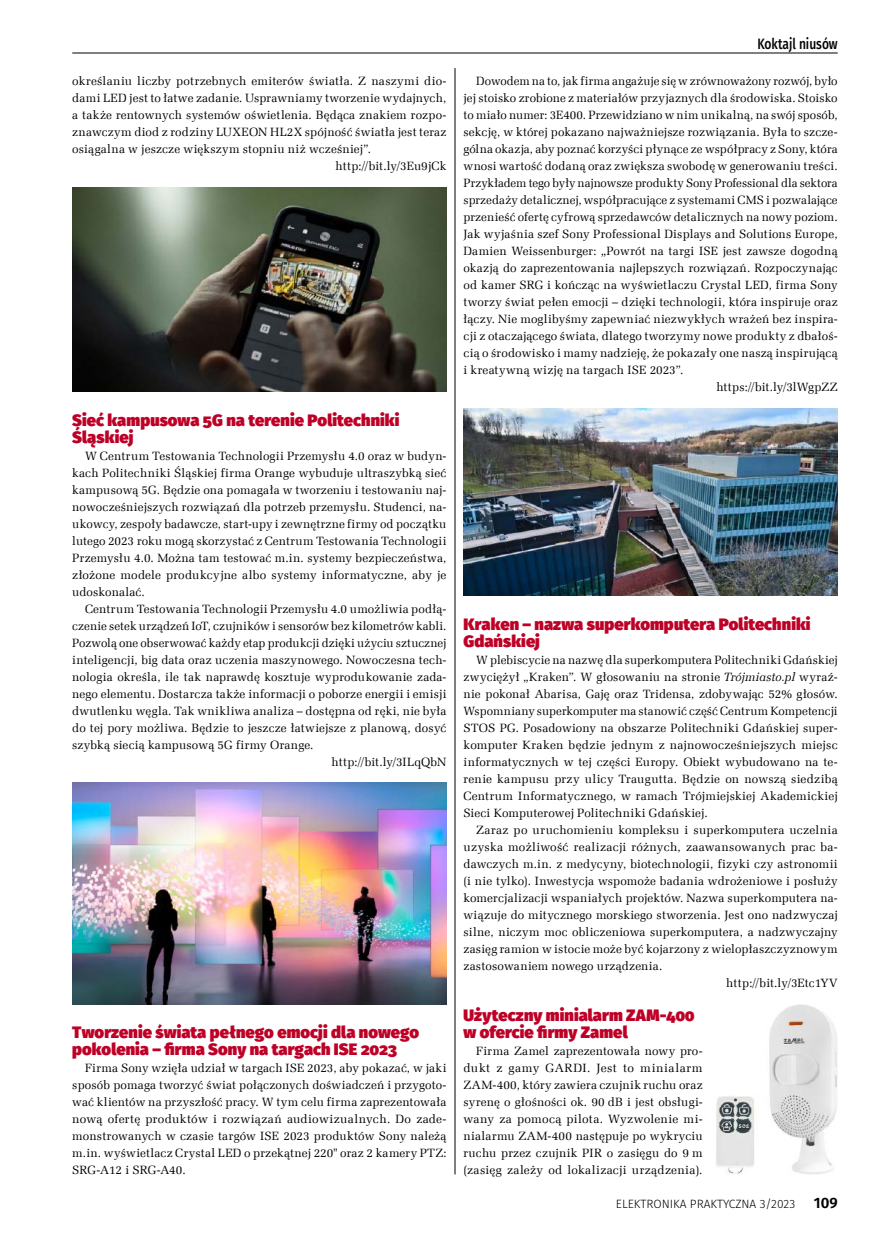
<style>
.page{position:relative;width:893px;height:1234px;background:#fff}
.page>*{position:absolute;margin:0;border:0;box-sizing:border-box;transform-origin:0 0}
.t1{font:900 16.5px/17px "Fira Sans";letter-spacing:.005em;color:#be0027}
.t2{font:500 15px "Fira Sans";color:#000;scale:.8 1}
.t3{font:12px/17px "Zapf Ellipt EU";letter-spacing:.015em;color:#000;text-align:justify}
.t4{font:12px "Zapf Ellipt EU";letter-spacing:-.005em;color:#000}
.t5{font:300 12px "Fira Sans";color:#000}
.s1{font-style:italic}
.s2{font-weight:600;font-size:15px}
</style>
<div class="page">
<hr style="left:72px;top:53px;width:766px;height:1px;background:#000">
<hr style="left:455px;top:68px;width:1px;height:1106px;background:#000">
<img style="left:72px;top:187px;width:374px;height:204px">
<img style="left:72px;top:782px;width:374px;height:221px">
<img style="left:463px;top:408px;width:375px;height:187px">
<img style="left:716px;top:1004px;width:122px;height:170px">
<p class="t3" style="left:72px;top:73px;width:376px">określaniu liczby potrzebnych emiterów światła. Z naszymi dio-</p>
<p class="t3" style="left:72px;top:90px;width:376px">dami LED jest to łatwe zadanie. Usprawniamy tworzenie wydajnych,</p>
<p class="t3" style="left:72px;top:107px;width:376px">a także rentownych systemów oświetlenia. Będąca znakiem rozpo-</p>
<p class="t3" style="left:72px;top:124px;width:376px">znawczym diod z rodziny LUXEON HL2X spójność światła jest teraz</p>
<p class="t3" style="left:72px;top:141px;width:300px">osiągalna w jeszcze większym stopniu niż wcześniej”.</p>
<p class="t3" style="left:335px;top:158px;width:112px">http://bit.ly/3Eu9jCk</p>
<h1 class="t1" style="left:72px;top:409px;width:329px">Sieć kampusowa 5G na terenie Politechniki<br>Śląskiej</h1>
<p class="t3" style="left:72px;top:447px;width:376px;text-indent:13px">W Centrum Testowania Technologii Przemysłu 4.0 oraz w budyn&shy;kach Politechniki Śląskiej firma Orange wybuduje ultraszybką sieć kampusową 5G. Będzie ona pomagała w tworzeniu i testowaniu naj&shy;nowocześniejszych rozwiązań dla potrzeb przemysłu. Studenci, na&shy;ukowcy, zespoły badawcze, start-upy i zewnętrzne firmy od początku lutego 2023 roku mogą skorzystać z Centrum Testowania Technologii Przemysłu 4.0. Można tam testować m.in. systemy bezpieczeństwa, złożone modele produkcyjne albo systemy informatyczne, aby je udoskonalać.</p>
<p class="t3" style="left:85px;top:600px;width:363px">Centrum Testowania Technologii Przemysłu 4.0 umożliwia podłą-</p>
<p class="t3" style="left:72px;top:617px;width:376px">czenie setek urządzeń IoT, czujników i sensorów bez kilometrów kabli.</p>
<p class="t3" style="left:72px;top:634px;width:376px">Pozwolą one obserwować każdy etap produkcji dzięki użyciu sztucznej</p>
<p class="t3" style="left:72px;top:651px;width:376px">inteligencji, big data oraz uczenia maszynowego. Nowoczesna tech-</p>
<p class="t3" style="left:72px;top:668px;width:376px">nologia określa, ile tak naprawdę kosztuje wyprodukowanie zada-</p>
<p class="t3" style="left:72px;top:685px;width:376px">nego elementu. Dostarcza także informacji o poborze energii i emisji</p>
<p class="t3" style="left:72px;top:702px;width:376px">dwutlenku węgla. Tak wnikliwa analiza – dostępna od ręki, nie była</p>
<p class="t3" style="left:72px;top:719px;width:376px">do tej pory możliwa. Będzie to jeszcze łatwiejsze z planową, dosyć</p>
<p class="t3" style="left:72px;top:736px;width:243px">szybką siecią kampusową 5G firmy Orange.</p>
<p class="t3" style="left:331px;top:753px;width:117px">http://bit.ly/3ILqQbN</p>
<h1 class="t1" style="left:72px;top:1021px;width:348px">Tworzenie świata pełnego emocji dla nowego pokolenia – firma Sony na targach ISE 2023</h1>
<p class="t3" style="left:72px;top:1059px;width:376px;text-indent:13px">Firma Sony wzięła udział w targach ISE 2023, aby pokazać, w jaki sposób pomaga tworzyć świat połączonych doświadczeń i przygoto&shy;wać klientów na przyszłość pracy. W tym celu firma zaprezentowała nową ofertę produktów i rozwiązań audiowizualnych. Do zade&shy;monstrowanych w czasie targów ISE 2023 produktów Sony należą m.in. wyświetlacz Crystal LED o przekątnej 220" oraz 2 kamery PTZ:<br>SRG-A12 i SRG-A40.</p>
<p class="t2" style="left:757px;top:32px;width:102px">Koktajl niusów</p>
<p class="t3" style="left:476px;top:73px;width:363px">Dowodem na to, jak firma angażuje się w zrównoważony rozwój, było</p>
<p class="t3" style="left:463px;top:90px;width:376px">jej stoisko zrobione z materiałów przyjaznych dla środowiska. Stoisko</p>
<p class="t3" style="left:463px;top:107px;width:376px">to miało numer: 3E400. Przewidziano w nim unikalną, na swój sposób,</p>
<p class="t3" style="left:463px;top:124px;width:376px">sekcję, w której pokazano najważniejsze rozwiązania. Była to szcze-</p>
<p class="t3" style="left:463px;top:141px;width:376px">gólna okazja, aby poznać korzyści płynące ze współpracy z Sony, która</p>
<p class="t3" style="left:463px;top:158px;width:376px">wnosi wartość dodaną oraz zwiększa swobodę w generowaniu treści.</p>
<p class="t4" style="left:463px;top:176px;width:376px">Przykładem tego były najnowsze produkty Sony Professional dla sektora</p>
<p class="t3" style="left:463px;top:192px;width:376px">sprzedaży detalicznej, współpracujące z systemami CMS i pozwalające</p>
<p class="t3" style="left:463px;top:209px;width:376px">przenieść ofertę cyfrową sprzedawców detalicznych na nowy poziom.</p>
<p class="t3" style="left:463px;top:226px;width:376px">Jak wyjaśnia szef Sony Professional Displays and Solutions Europe,</p>
<p class="t3" style="left:463px;top:243px;width:376px">Damien Weissenburger: „Powrót na targi ISE jest zawsze dogodną</p>
<p class="t3" style="left:463px;top:260px;width:376px">okazją do zaprezentowania najlepszych rozwiązań. Rozpoczynając</p>
<p class="t3" style="left:463px;top:277px;width:376px">od kamer SRG i kończąc na wyświetlaczu Crystal LED, firma Sony</p>
<p class="t3" style="left:463px;top:294px;width:376px">tworzy świat pełen emocji – dzięki technologii, która inspiruje oraz</p>
<p class="t3" style="left:463px;top:311px;width:376px">łączy. Nie moglibyśmy zapewniać niezwykłych wrażeń bez inspira-</p>
<p class="t3" style="left:463px;top:328px;width:376px">cji z otaczającego świata, dlatego tworzymy nowe produkty z dbałoś-</p>
<p class="t3" style="left:463px;top:345px;width:376px">cią o środowisko i mamy nadzieję, że pokazały one naszą inspirującą</p>
<p class="t3" style="left:463px;top:362px;width:221px">i kreatywną wizję na targach ISE 2023”.</p>
<p class="t4" style="left:716px;top:380px;width:123px">https://bit.ly/3lWgpZZ</p>
<h1 class="t1" style="left:463px;top:613px;width:349px">Kraken – nazwa superkomputera Politechniki<br>Gdańskiej</h1>
<p class="t3" style="left:463px;top:651px;width:376px;text-indent:13px">W plebiscycie na nazwę dla superkomputera Politechniki Gdańskiej zwyciężył „Kraken”. W głosowaniu na stronie <span class="s1">Trójmiasto.pl</span> wyraź&shy;nie pokonał Abarisa, Gaję oraz Tridensa, zdobywając 52% głosów.<br>Wspomniany superkomputer ma stanowić część Centrum Kompetencji STOS PG. Posadowiony na obszarze Politechniki Gdańskiej super&shy;komputer Kraken będzie jednym z najnowocześniejszych miejsc informatycznych w tej części Europy. Obiekt wybudowano na te&shy;renie kampusu przy ulicy Traugutta. Będzie on nowszą siedzibą Centrum Informatycznego, w ramach Trójmiejskiej Akademickiej Sieci Komputerowej Politechniki Gdańskiej.</p>
<p class="t3" style="left:476px;top:821px;width:363px">Zaraz po uruchomieniu kompleksu i superkomputera uczelnia</p>
<p class="t3" style="left:463px;top:838px;width:376px">uzyska możliwość realizacji różnych, zaawansowanych prac ba-</p>
<p class="t3" style="left:463px;top:855px;width:376px">dawczych m.in. z medycyny, biotechnologii, fizyki czy astronomii</p>
<p class="t3" style="left:463px;top:872px;width:376px">(i nie tylko). Inwestycja wspomoże badania wdrożeniowe i posłuży</p>
<p class="t3" style="left:463px;top:889px;width:376px">komercjalizacji wspaniałych projektów. Nazwa superkomputera na-</p>
<p class="t3" style="left:463px;top:906px;width:376px">wiązuje do mitycznego morskiego stworzenia. Jest ono nadzwyczaj</p>
<p class="t3" style="left:463px;top:923px;width:376px">silne, niczym moc obliczeniowa superkomputera, a nadzwyczajny</p>
<p class="t3" style="left:463px;top:940px;width:376px">zasięg ramion w istocie może być kojarzony z wielopłaszczyznowym</p>
<p class="t3" style="left:463px;top:957px;width:200px">zastosowaniem nowego urządzenia.</p>
<p class="t4" style="left:726px;top:975px;width:113px">http://bit.ly/3Etc1YV</p>
<h1 class="t1" style="left:463px;top:1004px;width:232px">Użyteczny minialarm ZAM-400 w ofercie firmy Zamel</h1>
<p class="t3" style="left:463px;top:1042px;width:241px;text-indent:13px">Firma Zamel zaprezentowała nowy pro&shy;dukt z gamy GARDI. Jest to minialarm ZAM-400, który zawiera czujnik ruchu oraz syrenę o głośności ok. 90 dB i jest obsługi&shy;wany za pomocą pilota. Wyzwolenie mi&shy;nialarmu ZAM-400 następuje po wykryciu ruchu przez czujnik PIR o zasięgu do 9 m (zasięg zależy od lokalizacji urządzenia).</p>
<p class="t5" style="left:616px;top:1195px;width:223px">ELEKTRONIKA PRAKTYCZNA 3/2023 <span class="s2">109</span></p>
</div>
